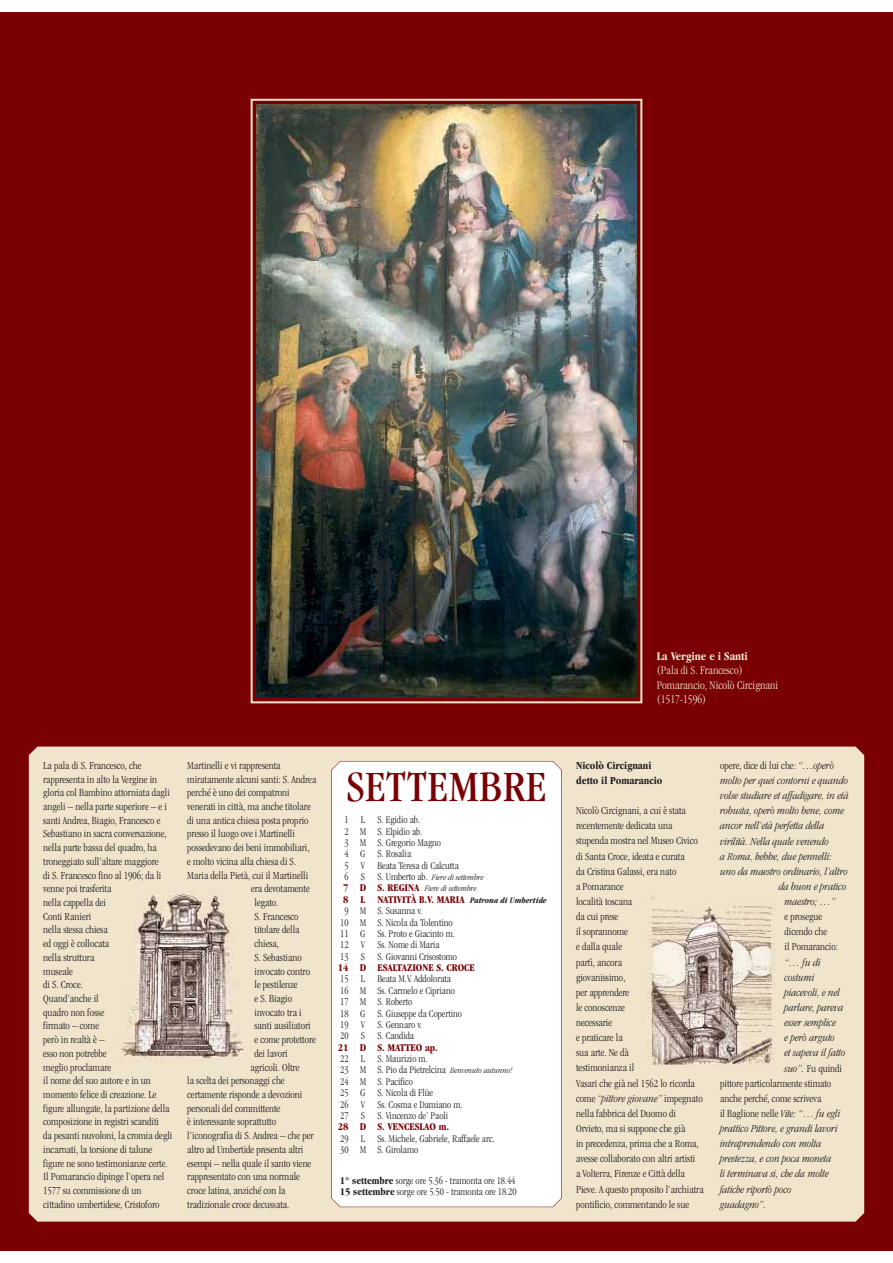
<style>
.page{position:relative;width:893px;height:1263px;background:#fff}
.page>*{position:absolute;margin:0;border:0;box-sizing:border-box;transform-origin:0 0}
.t1{font:condensed 44.7px "Garamond";letter-spacing:.02em;color:#790003}
.t2{font:300 condensed 12.15px/14.2px "Garamond";color:#f0e4cc}
.t3{font:700 condensed 12.15px "Garamond";color:#f0e4cc}
.t4{font:300 condensed 11.1px/13.6px "Garamond";color:#231f20}
.t5{font:italic 300 condensed 11.1px "Garamond";color:#231f20}
.t6{font:700 condensed 11.1px/15.1px "Garamond";color:#231f20}
.t7{font:300 condensed 10.65px/11.4px "Garamond";color:#231f20}
.t8{font:700 condensed 10.65px "Garamond";color:#790004}
.t9{font:italic 300 condensed 8.7px/11.4px "Garamond";color:#231f20}
.s1{font-style:normal;font-size:10.65px}
.s2{font-weight:700;font-style:normal;font-size:10.65px;color:#790004}
.s3{font-style:italic;font-size:8.7px;color:#231f20}
.s4{font-style:italic;font-size:8.7px}
.s5{font-weight:700}
.s6{font-style:italic}
</style>
<div class="page">
<div style="left:0;top:12px;width:892px;height:1238px;background:#790003"></div>
<div style="left:29px;top:747px;width:835px;height:475px;background:#f0e4cc"></div>
<div style="left:331px;top:761px;width:230px;height:446px;background:#fff"></div>
<img style="left:256px;top:105px;width:380px;height:593px">
<img style="left:118px;top:891px;width:129px;height:171px">
<img style="left:647px;top:894px;width:128px;height:174px">
<div style="left:250px;top:99px;width:392px;height:604px;border:2px solid #f0e4cc"></div>
<p class="t4" style="left:43px;top:759px;width:131px">La pala di S. Francesco, che rappresenta in alto la Vergine in gloria col Bambino attorniata dagli angeli – nella parte superiore – e i santi Andrea, Biagio, Francesco e<br>Sebastiano in sacra conversazione, nella parte bassa del quadro, ha troneggiato sull’altare maggiore<br>di S. Francesco fino al 1906; da li venne poi trasferita<br>nella cappella dei<br>Conti Ranieri<br>nella stessa chiesa<br>ed oggi è collocata<br>nella struttura<br>museale<br>di S. Croce.<br>Quand’anche il<br>quadro non fosse<br>firmato – come<br>però in realtà è –<br>esso non potrebbe<br>meglio proclamare<br>il nome del suo autore e in un momento felice di creazione. Le figure allungate, la partizione della composizione in registri scanditi<br>da pesanti nuvoloni, la cromia degli incarnati, la torsione di talune figure ne sono testimonianze certe.<br>Il Pomarancio dipinge l’opera nel<br>1577 su commissione di un cittadino umbertidese, Cristoforo</p>
<p class="t4" style="left:187px;top:759px;width:95px">Martinelli e vi rappresenta</p>
<p class="t4" style="left:187px;top:773px;width:131px">miratamente alcuni santi: S. Andrea</p>
<p class="t4" style="left:187px;top:787px;width:104px">perché è uno dei compatroni</p>
<p class="t4" style="left:187px;top:800px;width:125px">venerati in città, ma anche titolare</p>
<p class="t4" style="left:187px;top:814px;width:123px">di una antica chiesa posta proprio</p>
<p class="t4" style="left:187px;top:828px;width:109px">presso il luogo ove i Martinelli</p>
<p class="t4" style="left:187px;top:842px;width:124px">possedevano dei beni immobiliari,</p>
<p class="t4" style="left:187px;top:855px;width:110px">e molto vicina alla chiesa di S.</p>
<p class="t4" style="left:187px;top:869px;width:122px">Maria della Pietà, cui il Martinelli</p>
<p class="t4" style="left:251px;top:883px;width:60px">era devotamente</p>
<p class="t4" style="left:254px;top:896px;width:25px">legato.</p>
<p class="t4" style="left:254px;top:910px;width:46px">S. Francesco</p>
<p class="t4" style="left:254px;top:924px;width:46px">titolare della</p>
<p class="t4" style="left:254px;top:938px;width:26px">chiesa,</p>
<p class="t4" style="left:254px;top:951px;width:49px">S. Sebastiano</p>
<p class="t4" style="left:254px;top:965px;width:57px">invocato contro</p>
<p class="t4" style="left:254px;top:979px;width:45px">le pestilenze</p>
<p class="t4" style="left:254px;top:992px;width:39px">e S. Biagio</p>
<p class="t4" style="left:254px;top:1006px;width:49px">invocato tra i</p>
<p class="t4" style="left:254px;top:1020px;width:58px">santi ausiliatori</p>
<p class="t4" style="left:254px;top:1034px;width:63px">e come protettore</p>
<p class="t4" style="left:254px;top:1047px;width:35px">dei lavori</p>
<p class="t4" style="left:250px;top:1061px;width:51px">agricoli. Oltre</p>
<p class="t4" style="left:187px;top:1075px;width:99px">la scelta dei personaggi che</p>
<p class="t4" style="left:187px;top:1088px;width:117px">certamente risponde a devozioni</p>
<p class="t4" style="left:187px;top:1102px;width:95px">personali del committente</p>
<p class="t4" style="left:187px;top:1116px;width:90px">è interessante soprattutto</p>
<p class="t4" style="left:187px;top:1130px;width:128px">l’iconografia di S. Andrea – che per</p>
<p class="t4" style="left:187px;top:1143px;width:118px">altro ad Umbertide presenta altri</p>
<p class="t4" style="left:187px;top:1157px;width:126px">esempi – nella quale il santo viene</p>
<p class="t4" style="left:187px;top:1171px;width:114px">rappresentato con una normale</p>
<p class="t4" style="left:187px;top:1184px;width:100px">croce latina, anziché con la</p>
<p class="t4" style="left:187px;top:1198px;width:104px">tradizionale croce decussata.</p>
<h1 class="t1" style="left:347px;top:770px;width:200px">SETTEMBRE</h1>
<p class="t7" style="left:344px;top:815px;width:116px">1 L S. Egidio ab.<br>2 M S. Elpidio ab.<br>3 M S. Gregorio Magno<br>4 G S. Rosalia<br>5 V Beata Teresa di Calcutta</p>
<p class="t9" style="left:343px;top:872px;width:142px"><span class="s1">6 S S. Umberto ab.</span> Fiere di settembre<br><span class="s2">7 D S. REGINA</span> Fiere di settembre</p>
<p class="t8" style="left:343px;top:895px;width:205px">8 L NATIVITÀ B.V. MARIA <span class="s3">Patrona di Umbertide</span></p>
<p class="t7" style="left:344px;top:906px;width:79px">9 M S. Susanna v.</p>
<p class="t7" style="left:340px;top:917px;width:114px">10 M S. Nicola da Tolentino</p>
<p class="t7" style="left:340px;top:929px;width:116px">11 G Ss. Proto e Giacinto m.</p>
<p class="t7" style="left:340px;top:940px;width:101px">12 V Ss. Nome di Maria</p>
<p class="t7" style="left:340px;top:951px;width:118px">13 S S. Giovanni Crisostomo</p>
<p class="t8" style="left:338px;top:964px;width:138px">14 D ESALTAZIONE S. CROCE</p>
<p class="t7" style="left:340px;top:974px;width:123px">15 L Beata M.V. Addolorata<br>16 M Ss. Carmelo e Cipriano<br>17 M S. Roberto<br>18 G S. Giuseppe da Copertino<br>19 V S. Gennaro v.<br>20 S S. Candida</p>
<p class="t8" style="left:338px;top:1043px;width:101px">21 D S. MATTEO ap.</p>
<p class="t7" style="left:340px;top:1054px;width:174px">22 L S. Maurizio m.<br>23 M S. Pio da Pietrelcina <span class="s4">Benvenuto autunno!<br></span>24 M S. Pacifico<br>25 G S. Nicola di Flüe<br>26 V Ss. Cosma e Damiano m.<br>27 S S. Vincenzo de’ Paoli</p>
<p class="t8" style="left:338px;top:1123px;width:113px">28 D S. VENCESLAO m.</p>
<p class="t7" style="left:340px;top:1133px;width:156px">29 L Ss. Michele, Gabriele, Raffaele arc.<br>30 M S. Girolamo</p>
<p class="t7" style="left:340px;top:1176px;width:178px"><span class="s5">1° settembre</span> sorge ore 5.36 - tramonta ore 18.44<br><span class="s5">15 settembre</span> sorge ore 5.50 - tramonta ore 18.20</p>
<p class="t3" style="left:656px;top:652px;width:93px">La Vergine e i Santi</p>
<p class="t2" style="left:656px;top:664px;width:123px">(Pala di S. Francesco)<br>Pomarancio, Nicolò Circignani (1517-1596)</p>
<p class="t6" style="left:576px;top:759px;width:88px">Nicolò Circignani detto il Pomarancio</p>
<p class="t4" style="left:576px;top:804px;width:129px;line-height:15.1px">Nicolò Circignani, a cui è stata recentemente dedicata una stupenda mostra nel Museo Civico di Santa Croce, ideata e curata<br>da Cristina Galassi, era nato<br>a Pomarance<br>località toscana<br>da cui prese<br>il soprannome<br>e dalla quale<br>partì, ancora<br>giovanissimo,<br>per apprendere<br>le conoscenze<br>necessarie<br>e praticare la<br>sua arte. Ne dà<br>testimonianza il<br>Vasari che già nel 1562 lo ricorda come <span class="s6">“pittore giovane”</span> impegnato nella fabbrica del Duomo di<br>Orvieto, ma si suppone che già<br>in precedenza, prima che a Roma, avesse collaborato con altri artisti<br>a Volterra, Firenze e Città della<br>Pieve. A questo proposito l’archiatra pontificio, commentando le sue</p>
<p class="t4" style="left:720px;top:759px;width:115px">opere, dice di lui che: <span class="s6">“…operò</span></p>
<p class="t5" style="left:720px;top:776px;width:129px">molto per quei contorni e quando</p>
<p class="t5" style="left:720px;top:791px;width:130px">volse studiare et affadigare, in età</p>
<p class="t5" style="left:720px;top:806px;width:126px">robusta, operò molto bene, come</p>
<p class="t5" style="left:720px;top:822px;width:106px">ancor nell’età perfetta della</p>
<p class="t5" style="left:720px;top:837px;width:110px">virilità. Nella quale venendo</p>
<p class="t5" style="left:720px;top:852px;width:113px">a Roma, hebbe, due pennelli:</p>
<p class="t5" style="left:720px;top:867px;width:129px">uno da maestro ordinario, l’altro</p>
<p class="t5" style="left:778px;top:882px;width:69px">da buon e pratico</p>
<p class="t5" style="left:784px;top:897px;width:52px">maestro; …”</p>
<p class="t4" style="left:784px;top:910px;width:55px;line-height:15.1px">e prosegue dicendo che<br>il Pomarancio:</p>
<p class="t5" style="left:784px;top:958px;width:37px">“… fu di</p>
<p class="t5" style="left:784px;top:973px;width:31px">costumi</p>
<p class="t5" style="left:784px;top:988px;width:57px">piacevoli, e nel</p>
<p class="t5" style="left:784px;top:1003px;width:60px">parlare, pareva</p>
<p class="t5" style="left:784px;top:1018px;width:53px">esser semplice</p>
<p class="t5" style="left:784px;top:1033px;width:52px">e però arguto</p>
<p class="t5" style="left:784px;top:1049px;width:62px">et sapeva il fatto</p>
<p class="t4" style="left:784px;top:1062px;width:59px"><span class="s6">suo”.</span> Fu quindi</p>
<p class="t4" style="left:720px;top:1077px;width:113px">pittore particolarmente stimato</p>
<p class="t4" style="left:720px;top:1092px;width:103px">anche perché, come scriveva</p>
<p class="t4" style="left:720px;top:1107px;width:122px">il Baglione nelle <span class="s6">Vite: “… fu egli</span></p>
<p class="t5" style="left:720px;top:1124px;width:119px">prattico Pittore, e grandi lavori</p>
<p class="t5" style="left:720px;top:1139px;width:103px">intraprendendo con molta</p>
<p class="t5" style="left:720px;top:1154px;width:113px">prestezza, e con poca moneta</p>
<p class="t5" style="left:720px;top:1170px;width:110px">li terminava si, che da molte</p>
<p class="t5" style="left:720px;top:1185px;width:73px">fatiche riportò poco</p>
<p class="t5" style="left:720px;top:1200px;width:47px">guadagno”.</p>
</div>
